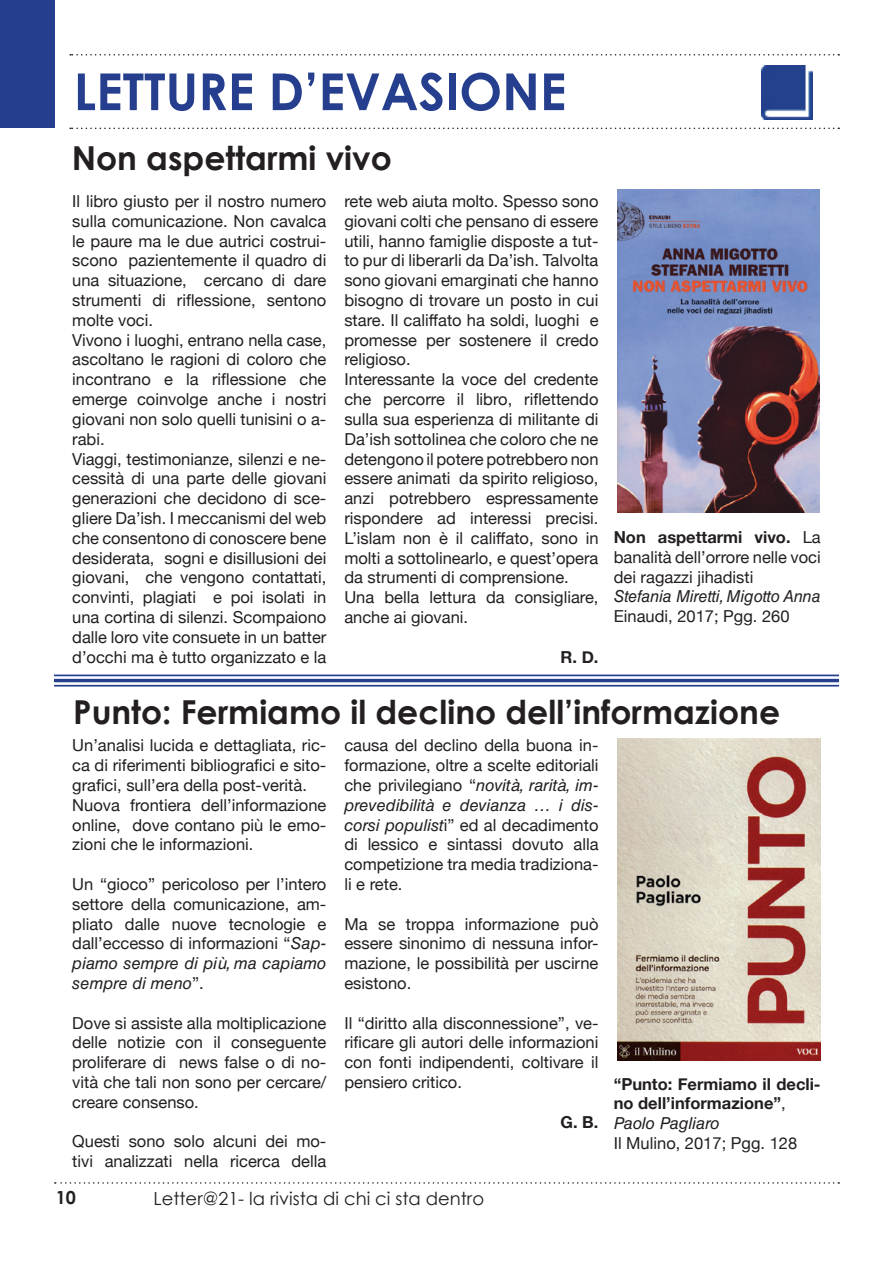
<style>
.page{position:relative;width:893px;height:1263px;background:#fff}
.page>*{position:absolute;margin:0;border:0;box-sizing:border-box;transform-origin:0 0}
.t1{font:700 51px "Century Gothic";color:#253f8e}
.t2{font:700 33px "Century Gothic";color:#231f20}
.t3{font:18px "Century Gothic";color:#231f20}
.t4{font:700 18px "Century Gothic";color:#231f20}
.t5{font:16.5px/19.8px "Helvetica Neue";color:#231f20;text-align:justify}
.t6{font:italic 16.5px/19.8px "Helvetica LT Std";color:#231f20}
.t7{font:700 16.5px/19.8px "Helvetica Neue";color:#231f20}
.s1{font-weight:700}
.s2{font-family:"Helvetica LT Std";font-style:italic}
.s3{font-family:"Helvetica Neue";font-style:normal}
.s4{font-weight:400}
</style>
<div class="page">
<div style="left:0;top:0;width:54px;height:128px;background:#253f8e"></div>
<svg style="left:70px;top:54px;width:769px;height:2px"></svg>
<svg style="left:55px;top:1182px;width:784px;height:2px"></svg>
<svg style="left:70px;top:128px;width:769px;height:1px"></svg>
<img style="left:761px;top:65px;width:52px;height:54px">
<hr style="left:54px;top:685px;width:785px;height:1px;background:#253f8e">
<hr style="left:54px;top:679px;width:785px;height:3px;background:#253f8e">
<hr style="left:54px;top:674px;width:785px;height:2px;background:#253f8e">
<img style="left:618px;top:739px;width:203px;height:321px">
<img style="left:617px;top:190px;width:203px;height:322px">
<h1 class="t1" style="left:74px;top:53px;width:494px">LETTURE D’EVASIONE</h1>
<h2 class="t2" style="left:72px;top:133px;width:322px">Non aspettarmi vivo</h2>
<p class="t5" style="left:72px;top:191px;width:256px;text-align:left">Il libro giusto per il nostro numero sulla comunicazione. Non cavalca le paure ma le due autrici costrui&shy;scono pazientemente il quadro di una situazione, cercano di dare strumenti di riflessione, sentono molte voci.<br>Vivono i luoghi, entrano nella case, ascoltano le ragioni di coloro che incontrano e la riflessione che emerge coinvolge anche i nostri giovani non solo quelli tunisini o a&shy;rabi.<br>Viaggi, testimonianze, silenzi e ne&shy;cessità di una parte delle giovani generazioni che decidono di sce&shy;gliere Da’ish. I meccanismi del web che consentono di conoscere bene desiderata, sogni e disillusioni dei giovani, che vengono contattati, convinti, plagiati e poi isolati in una cortina di silenzi. Scompaiono dalle loro vite consuete in un batter d’occhi ma è tutto organizzato e la</p>
<p class="t5" style="left:344px;top:191px;width:256px;text-align:left">rete web aiuta molto. Spesso sono giovani colti che pensano di essere utili, hanno famiglie disposte a tut&shy;to pur di liberarli da Da’ish. Talvolta sono giovani emarginati che hanno bisogno di trovare un posto in cui stare. Il califfato ha soldi, luoghi e promesse per sostenere il credo religioso.<br>Interessante la voce del credente che percorre il libro, riflettendo sulla sua esperienza di militante di Da’ish sottolinea che coloro che ne detengono il potere potrebbero non essere animati da spirito religioso, anzi potrebbero espressamente rispondere ad interessi precisi.<br>L’islam non è il califfato, sono in molti a sottolinearlo, e quest’opera da strumenti di comprensione.<br>Una bella lettura da consigliare, anche ai giovani.</p>
<p class="t7" style="left:561px;top:646px;width:39px">R. D.</p>
<p class="t5" style="left:614px;top:527px;width:208px"><span class="s1">Non aspettarmi vivo.</span> La banalità dell’orrore nelle voci dei ragazzi jihadisti</p>
<p class="t6" style="left:614px;top:587px;width:208px">Stefania Miretti, Migotto Anna</p>
<p class="t5" style="left:614px;top:606px;width:177px">Einaudi, 2017; Pgg. 260</p>
<h2 class="t2" style="left:73px;top:687px;width:708px">Punto: Fermiamo il declino dell’informazione</h2>
<p class="t5" style="left:72px;top:735px;width:256px;text-align:left">Un’analisi lucida e dettagliata, ric&shy;ca di riferimenti bibliografici e sito&shy;grafici, sull’era della post-verità.<br>Nuova frontiera dell’informazione online, dove contano più le emo&shy;zioni che le informazioni.</p>
<p class="t5" style="left:72px;top:874px;width:256px">Un “gioco” pericoloso per l’intero settore della comunicazione, am&shy;pliato dalle nuove tecnologie e dall’eccesso di informazioni “<span class="s2">Sap-</span></p>
<p class="t6" style="left:72px;top:953px;width:256px">piamo sempre di più, ma capiamo sempre di meno<span class="s3">”.</span></p>
<p class="t5" style="left:72px;top:1013px;width:256px">Dove si assiste alla moltiplicazione delle notizie con il conseguente proliferare di news false o di no&shy;vità che tali non sono per cercare/ creare consenso.</p>
<p class="t5" style="left:72px;top:1131px;width:256px">Questi sono solo alcuni dei mo&shy;tivi analizzati nella ricerca della</p>
<p class="t5" style="left:344px;top:735px;width:256px">causa del declino della buona in&shy;formazione, oltre a scelte editoriali</p>
<p class="t6" style="left:344px;top:775px;width:256px"><span class="s3">che privilegiano “</span>novità, rarità, im&shy;prevedibilità e devianza … i dis-</p>
<p class="t5" style="left:344px;top:815px;width:256px"><span class="s2">corsi populist</span>i” ed al decadimento di lessico e sintassi dovuto alla competizione tra media tradiziona&shy;li e rete.</p>
<p class="t5" style="left:344px;top:914px;width:256px">Ma se troppa informazione può essere sinonimo di nessuna infor&shy;mazione, le possibilità per uscirne esistono.</p>
<p class="t5" style="left:344px;top:1013px;width:256px">Il “diritto alla disconnessione”, ve&shy;rificare gli autori delle informazioni con fonti indipendenti, coltivare il pensiero critico.</p>
<p class="t7" style="left:561px;top:1111px;width:39px">G. B.</p>
<p class="t4" style="left:56px;top:1183px;width:22px">10</p>
<p class="t3" style="left:153px;top:1185px;width:332px">Letter@21- la rivista di chi ci sta dentro</p>
<p class="t7" style="left:614px;top:1073px;width:208px">“Punto: Fermiamo il decli&shy;no dell’informazione”<span class="s4">,</span></p>
<p class="t6" style="left:614px;top:1113px;width:108px">Paolo Pagliaro</p>
<p class="t5" style="left:614px;top:1133px;width:185px">Il Mulino, 2017; Pgg. 128</p>
</div>
